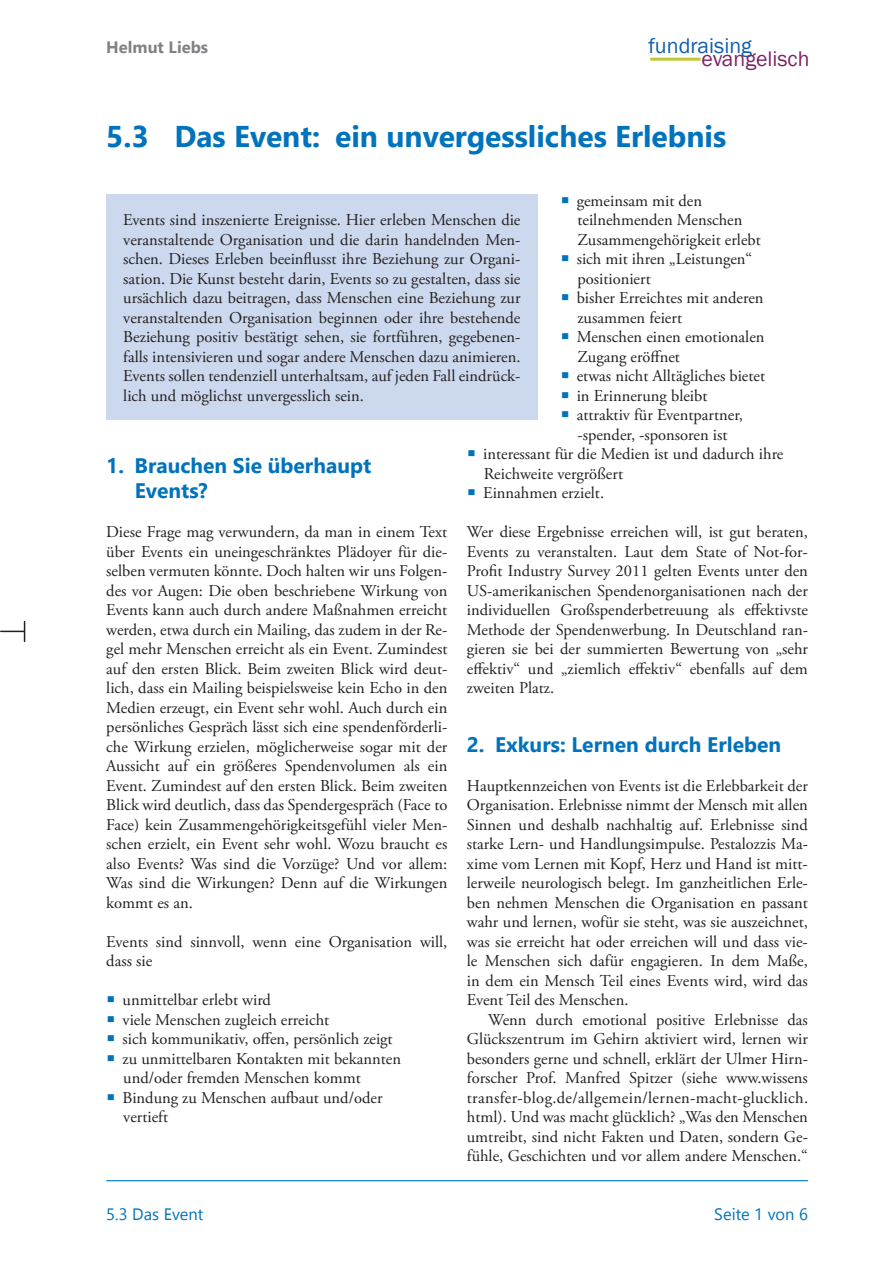
<style>
.page{position:relative;width:893px;height:1263px;background:#fff}
.page>*{position:absolute;margin:0;border:0;box-sizing:border-box;transform-origin:0 0}
.t1{font:700 30px "Segoe UI";color:#0073bc}
.t2{font:21.9px "Franklin Gothic";color:#115eab}
.t3{font:21.9px "Franklin Gothic";color:#7e2466}
.t4{font:700 21px/25.2px "Segoe UI";color:#0073bc}
.t5{font:16.5px/19.5px "Adobe Garamond Pro";color:#231f20}
.t6{font:16.5px "Segoe UI";color:#0073bc}
.t7{font:700 16.5px "Segoe UI";color:#808285}
.s1{font-family:"Segoe UI";font-weight:700;font-style:italic;font-size:27px;color:#0073bc}
.s2{font-weight:700;font-size:27px;color:#0073bc}
</style>
<div class="page">
<hr style="left:650px;top:58px;width:51px;height:3px;background:#bec735">
<hr style="left:106px;top:1180px;width:702px;height:1px;background:#0073bc">
<svg style="left:1px;top:622px;width:24px;height:19px"></svg>
<div style="left:106px;top:195px;width:431px;height:225px;background:#ccd8ed"></div>
<p class="t7" style="left:106px;top:35px;width:103px">Helmut Liebs</p>
<h2 class="t2" style="left:648px;top:32px;width:105px">fundraising</h2>
<h2 class="t3" style="left:701px;top:45px;width:110px">evangelisch</h2>
<h1 class="t1" style="left:106px;top:114px;width:621px">5.3 Das Event: ein unvergessliches Erlebnis</h1>
<p class="t5" style="left:577px;top:191px;width:185px;text-indent:-17px"><span class="s1">▪</span><span class="s2">▪</span> gemeinsam mit den teilnehmenden Menschen<br>Zusammengehörigkeit erlebt</p>
<p class="t5" style="left:577px;top:250px;width:176px;text-indent:-17px"><span class="s1">▪</span><span class="s2">▪</span> sich mit ihren „Leistungen“ positioniert</p>
<p class="t5" style="left:577px;top:289px;width:188px;text-indent:-17px"><span class="s1">▪</span><span class="s2">▪</span> bisher Erreichtes mit anderen zusammen feiert</p>
<p class="t5" style="left:577px;top:328px;width:189px;text-indent:-17px"><span class="s1">▪</span><span class="s2">▪</span> Menschen einen emotionalen<br>Zugang eröffnet</p>
<p class="t5" style="left:560px;top:367px;width:206px"><span class="s1">▪</span><span class="s2">▪</span> etwas nicht Alltägliches bietet</p>
<p class="t5" style="left:560px;top:386px;width:149px"><span class="s1">▪</span><span class="s2">▪</span> in Erinnerung bleibt</p>
<p class="t5" style="left:560px;top:406px;width:184px;text-align:center"><span class="s1">▪</span><span class="s2">▪</span> attraktiv für Eventpartner, -spender, -sponsoren ist</p>
<p class="t5" style="left:484px;top:445px;width:301px;text-indent:-17px"><span class="s1">▪</span><span class="s2">▪</span> interessant für die Medien ist und dadurch ihre<br>Reichweite vergrößert</p>
<p class="t5" style="left:467px;top:484px;width:139px"><span class="s1">▪</span><span class="s2">▪</span> Einnahmen erzielt.</p>
<p class="t5" style="left:467px;top:523px;width:343px;text-align:justify">Wer diese Ergebnisse erreichen will, ist gut beraten, Events zu veranstalten. Laut dem State of Not-for-Profit Industry Survey 2011 gelten Events unter den US-amerikanischen Spendenorganisationen nach der individuellen Großspenderbetreuung als effektivste Methode der Spendenwerbung. In Deutschland ran&shy;gieren sie bei der summierten Bewertung von „sehr effektiv“ und „ziemlich effektiv“ ebenfalls auf dem zweiten Platz.</p>
<p class="t5" style="left:123px;top:211px;width:399px;text-align:justify">Events sind inszenierte Ereignisse. Hier erleben Menschen die veranstaltende Organisation und die darin handelnden Men&shy;schen. Dieses Erleben beeinflusst ihre Beziehung zur Organi&shy;sation. Die Kunst besteht darin, Events so zu gestalten, dass sie ursächlich dazu beitragen, dass Menschen eine Beziehung zur veranstaltenden Organisation beginnen oder ihre bestehende Beziehung positiv bestätigt sehen, sie fortführen, gegebenen&shy;falls intensivieren und sogar andere Menschen dazu animieren.<br>Events sollen tendenziell unterhaltsam, auf jeden Fall eindrück&shy;lich und möglichst unvergesslich sein.</p>
<p class="t4" style="left:135px;top:452px;width:238px;text-indent:-28px">1. Brauchen Sie überhaupt<br>Events?</p>
<p class="t5" style="left:106px;top:523px;width:343px;text-align:justify">Diese Frage mag verwundern, da man in einem Text über Events ein uneingeschränktes Plädoyer für die&shy;selben vermuten könnte. Doch halten wir uns Folgen&shy;des vor Augen: Die oben beschriebene Wirkung von Events kann auch durch andere Maßnahmen erreicht werden, etwa durch ein Mailing, das zudem in der Re&shy;gel mehr Menschen erreicht als ein Event. Zumindest auf den ersten Blick. Beim zweiten Blick wird deut&shy;lich, dass ein Mailing beispielsweise kein Echo in den Medien erzeugt, ein Event sehr wohl. Auch durch ein persönliches Gespräch lässt sich eine spendenförderli&shy;che Wirkung erzielen, möglicherweise sogar mit der Aussicht auf ein größeres Spendenvolumen als ein Event. Zumindest auf den ersten Blick. Beim zweiten Blick wird deutlich, dass das Spendergespräch (Face to Face) kein Zusammengehörigkeitsgefühl vieler Men&shy;schen erzielt, ein Event sehr wohl. Wozu braucht es also Events? Was sind die Vorzüge? Und vor allem:<br>Was sind die Wirkungen? Denn auf die Wirkungen kommt es an.</p>
<p class="t5" style="left:106px;top:932px;width:343px">Events sind sinnvoll, wenn eine Organisation will, dass sie</p>
<p class="t5" style="left:106px;top:991px;width:166px"><span class="s1">▪</span><span class="s2">▪</span> unmittelbar erlebt wird</p>
<p class="t5" style="left:106px;top:1010px;width:224px"><span class="s1">▪</span><span class="s2">▪</span> viele Menschen zugleich erreicht</p>
<p class="t5" style="left:106px;top:1030px;width:288px"><span class="s1">▪</span><span class="s2">▪</span> sich kommunikativ, offen, persönlich zeigt</p>
<p class="t5" style="left:123px;top:1049px;width:279px;text-indent:-17px"><span class="s1">▪</span><span class="s2">▪</span> zu unmittelbaren Kontakten mit bekannten und/oder fremden Menschen kommt</p>
<p class="t5" style="left:123px;top:1088px;width:261px;text-indent:-17px"><span class="s1">▪</span><span class="s2">▪</span> Bindung zu Menschen aufbaut und/oder vertieft</p>
<p class="t4" style="left:467px;top:731px;width:316px">2. Exkurs: Lernen durch Erleben</p>
<p class="t5" style="left:467px;top:776px;width:343px;text-align:justify">Hauptkennzeichen von Events ist die Erlebbarkeit der Organisation. Erlebnisse nimmt der Mensch mit allen Sinnen und deshalb nachhaltig auf. Erlebnisse sind starke Lern- und Handlungsimpulse. Pestalozzis Ma&shy;xime vom Lernen mit Kopf, Herz und Hand ist mitt&shy;lerweile neurologisch belegt. Im ganzheitlichen Erle&shy;ben nehmen Menschen die Organisation en passant wahr und lernen, wofür sie steht, was sie auszeichnet, was sie erreicht hat oder erreichen will und dass vie&shy;le Menschen sich dafür engagieren. In dem Maße, in dem ein Mensch Teil eines Events wird, wird das Event Teil des Menschen.</p>
<p class="t5" style="left:467px;top:1010px;width:343px;text-align:justify;text-indent:21px">Wenn durch emotional positive Erlebnisse das Glückszentrum im Gehirn aktiviert wird, lernen wir besonders gerne und schnell, erklärt der Ulmer Hirn&shy;forscher Prof. Manfred Spitzer (siehe www.wissens transfer-blog.de/allgemein/lernen-macht-glucklich. html). Und was macht glücklich? „Was den Menschen umtreibt, sind nicht Fakten und Daten, sondern Ge&shy;fühle, Geschichten und vor allem andere Menschen.“</p>
<p class="t6" style="left:106px;top:1201px;width:99px">5.3 Das Event</p>
<p class="t6" style="left:714px;top:1201px;width:95px">Seite 1 von 6</p>
</div>
